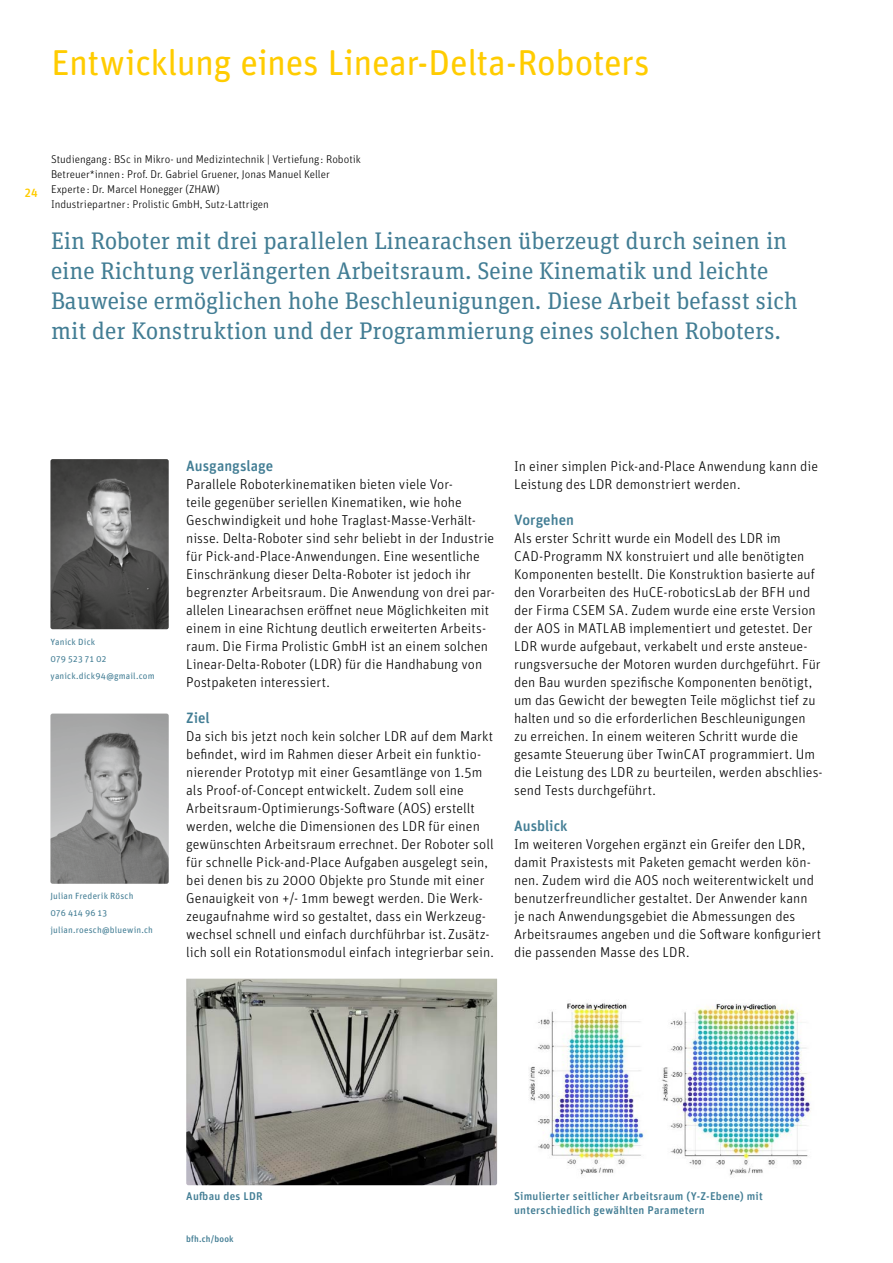
<style>
.page{position:relative;width:893px;height:1263px;background:#fff}
.page>*{position:absolute;margin:0;border:0;box-sizing:border-box;transform-origin:0 0}
.t1{font:36px "Unit Rounded Pro";letter-spacing:-.015em;color:#fc0}
.t2{font:24px/30px "Unit Slab Pro";color:#427d94}
.t3{font:500 15px "Unit Rounded Pro";color:#427d94}
.t4{font:300 14.25px/18px "Unit Rounded Pro";letter-spacing:.005em;color:#000}
.t5{font:500 12px "Unit Rounded Pro";color:#fc0}
.t6{font:300 11.25px/15px "Unit Rounded Pro";color:#000}
.t7{font:500 11.25px/13.5px "Unit Rounded Pro";letter-spacing:.02em;color:#427d94}
.t8{font:9px/16.8px "Unit Rounded Pro";letter-spacing:.02em;color:#427d94}
.t9{font:500 9px "Unit Rounded Pro";letter-spacing:.025em;color:#427d94}
</style>
<div class="page">
<img style="left:50px;top:459px;width:119px;height:170px">
<img style="left:50px;top:714px;width:119px;height:170px">
<img style="left:186px;top:979px;width:311px;height:206px">
<img style="left:528px;top:1003px;width:283px;height:173px">
<h1 class="t1" style="left:51px;top:38px;width:600px">Entwicklung eines Linear-Delta-Roboters</h1>
<p class="t5" style="left:24px;top:184px;width:15px">24</p>
<p class="t6" style="left:51px;top:151px;width:311px">Studiengang : BSc in Mikro- und Medizintechnik | Vertiefung : Robotik Betreuer*innen: Prof. Dr. Gabriel Gruener, Jonas Manuel Keller Experte : Dr. Marcel Honegger (ZHAW)<br>Industriepartner: Prolistic GmbH, Sutz-Lattrigen</p>
<p class="t2" style="left:51px;top:225px;width:748px">Ein Roboter mit drei parallelen Linearachsen überzeugt durch seinen in eine Richtung verlängerten Arbeitsraum. Seine Kinematik und leichte Bauweise ermöglichen hohe Beschleunigungen. Diese Arbeit befasst sich mit der Konstruktion und der Programmierung eines solchen Roboters.</p>
<p class="t8" style="left:50px;top:633px;width:106px">Yanick Dick<br>079 523 71 02 yanick.dick94@gmail.com</p>
<p class="t8" style="left:50px;top:887px;width:104px">Julian Frederik Rösch<br>076 414 96 13 julian.roesch@bluewin.ch</p>
<p class="t3" style="left:186px;top:455px;width:89px">Ausgangslage</p>
<p class="t4" style="left:186px;top:475px;width:310px">Parallele Roboterkinematiken bieten viele Vor-<br>teile gegenüber seriellen Kinematiken, wie hohe Geschwindigkeit und hohe Traglast-Masse-Verhält&shy;nisse. Delta-Roboter sind sehr beliebt in der Industrie für Pick-and-Place-Anwendungen. Eine wesentliche Einschränkung dieser Delta-Roboter ist jedoch ihr begrenzter Arbeitsraum. Die Anwendung von drei par&shy;allelen Linearachsen eröffnet neue Möglichkeiten mit einem in eine Richtung deutlich erweiterten Arbeits&shy;raum. Die Firma Prolistic GmbH ist an einem solchen Linear-Delta-Roboter (LDR) für die Handhabung von Postpaketen interessiert.</p>
<p class="t3" style="left:186px;top:707px;width:25px">Ziel</p>
<p class="t4" style="left:186px;top:727px;width:309px">Da sich bis jetzt noch kein solcher LDR auf dem Markt befindet, wird im Rahmen dieser Arbeit ein funktio&shy;nierender Prototyp mit einer Gesamtlänge von 1.5m als Proof-of-Concept entwickelt. Zudem soll eine Arbeitsraum-Optimierungs-Software (AOS) erstellt werden, welche die Dimensionen des LDR für einen gewünschten Arbeitsraum errechnet. Der Roboter soll für schnelle Pick-and-Place Aufgaben ausgelegt sein, bei denen bis zu 2000 Objekte pro Stunde mit einer Genauigkeit von +/- 1mm bewegt werden. Die Werk&shy;zeugaufnahme wird so gestaltet, dass ein Werkzeug&shy;wechsel schnell und einfach durchführbar ist. Zusätz&shy;lich soll ein Rotationsmodul einfach integrierbar sein.</p>
<p class="t4" style="left:514px;top:456px;width:305px">In einer simplen Pick-and-Place Anwendung kann die<br>Leistung des LDR demonstriert werden.</p>
<p class="t3" style="left:514px;top:509px;width:61px">Vorgehen</p>
<p class="t4" style="left:514px;top:528px;width:310px">Als erster Schritt wurde ein Modell des LDR im CAD-Programm NX konstruiert und alle benötigten Komponenten bestellt. Die Konstruktion basierte auf den Vorarbeiten des HuCE-roboticsLab der BFH und der Firma CSEM SA. Zudem wurde eine erste Version der AOS in MATLAB implementiert und getestet. Der LDR wurde aufgebaut, verkabelt und erste ansteue&shy;rungsversuche der Motoren wurden durchgeführt. Für den Bau wurden spezifische Komponenten benötigt, um das Gewicht der bewegten Teile möglichst tief zu halten und so die erforderlichen Beschleunigungen<br>zu erreichen. In einem weiteren Schritt wurde die gesamte Steuerung über TwinCAT programmiert. Um die Leistung des LDR zu beurteilen, werden abschlies&shy;send Tests durchgeführt.</p>
<p class="t3" style="left:514px;top:815px;width:55px">Ausblick</p>
<p class="t4" style="left:514px;top:834px;width:309px">Im weiteren Vorgehen ergänzt ein Greifer den LDR, damit Praxistests mit Paketen gemacht werden kön&shy;nen. Zudem wird die AOS noch weiterentwickelt und benutzerfreundlicher gestaltet. Der Anwender kann je nach Anwendungsgebiet die Abmessungen des Arbeitsraumes angeben und die Software konfiguriert die passenden Masse des LDR.</p>
<p class="t7" style="left:186px;top:1189px;width:78px">Aufbau des LDR</p>
<p class="t7" style="left:514px;top:1189px;width:250px">Simulierter seitlicher Arbeitsraum (Y-Z-Ebene) mit unterschiedlich gewählten Parametern</p>
<p class="t9" style="left:186px;top:1232px;width:49px">bfh.ch/book</p>
</div>
